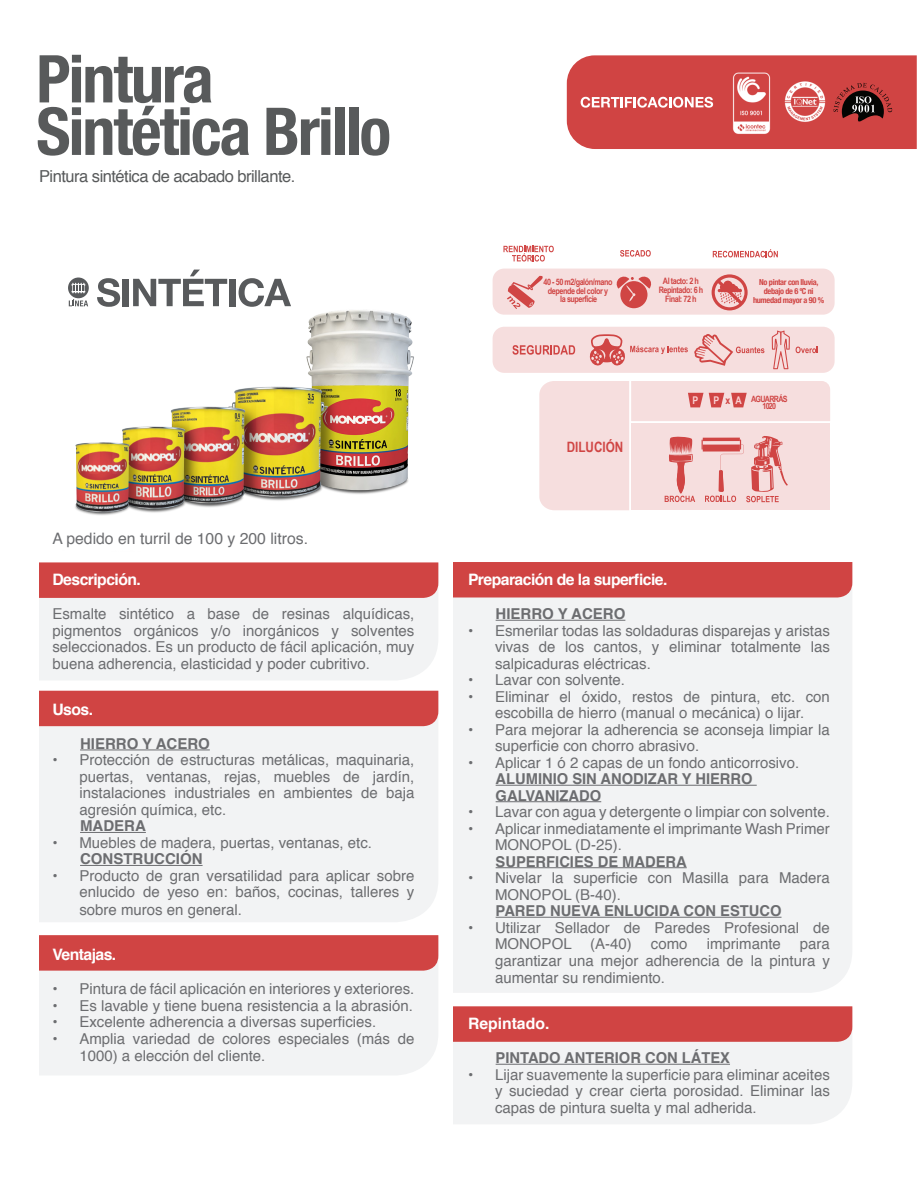
<style>
.page{position:relative;width:918px;height:1188px;background:#fff}
.page>*{position:absolute;margin:0;border:0;box-sizing:border-box;transform-origin:0 0}
.PARRAFOS{font:700 condensed 66px "Helvetica Neue";letter-spacing:-.03em;color:#585a5b}
.PARRAFOS-2{font:16.5px "Helvetica";letter-spacing:-.03em;color:#585a5b}
.TÍTULOS{font:700 15.75px "Helvetica";letter-spacing:-.035em;color:#fff}
.PARRAFOS-3{font:15.75px "Helvetica";color:#6c6d70}
.TÍTULOS-2{font:700 15.75px "Helvetica";color:#fff}
.PARRAFOS-4{font:15px/16.5px "Helvetica";color:#6c6d70;text-align:justify}
.PARRAFOS-5{font:700 15px/16.5px "Helvetica";color:#6c6d70}
.t1{font:700 14.25px "Arial Narrow";color:#d04544}
.t2{font:700 10.65px "Arial Narrow";color:#fbd3d4}
.t3{font:700 10.65px "Arial Narrow";color:#d04544}
.t4{font:700 8.85px/8.9px "Arial Narrow";letter-spacing:-.05em;color:#d04544;text-align:center}
.t5{font:700 8.7px/7.2px "Arial Narrow";letter-spacing:-.075em;color:#d04544;text-align:center}
.t6{font:700 condensed 8.25px/8.9px "Helvetica Neue";letter-spacing:-.04em;color:#d04544;text-align:center}
.s1{color:#fbd3d4}
</style>
<div class="page">
<div style="left:39px;top:598px;width:399px;height:82px;background:#f2f3f4"></div>
<div style="left:39px;top:726px;width:399px;height:196px;background:#f2f3f4"></div>
<div style="left:39px;top:971px;width:399px;height:104px;background:#f2f3f4"></div>
<div style="left:39px;top:562px;width:399px;height:36px;background:#d04443"></div>
<div style="left:39px;top:691px;width:399px;height:35px;background:#d04443"></div>
<div style="left:39px;top:935px;width:399px;height:36px;background:#d04443"></div>
<div style="left:453px;top:597px;width:399px;height:396px;background:#f2f3f4"></div>
<div style="left:453px;top:562px;width:399px;height:35px;background:#d04443"></div>
<div style="left:453px;top:1042px;width:399px;height:82px;background:#f2f3f4"></div>
<div style="left:453px;top:1006px;width:399px;height:36px;background:#d04443"></div>
<hr style="left:80px;top:750px;width:130px;height:1px;background:#6c6d70">
<hr style="left:80px;top:832px;width:66px;height:1px;background:#6c6d70">
<hr style="left:80px;top:865px;width:123px;height:1px;background:#6c6d70">
<hr style="left:496px;top:620px;width:129px;height:1px;background:#6c6d70">
<hr style="left:496px;top:785px;width:261px;height:1px;background:#6c6d70">
<hr style="left:496px;top:801px;width:105px;height:1px;background:#6c6d70">
<hr style="left:496px;top:867px;width:191px;height:1px;background:#6c6d70">
<hr style="left:496px;top:917px;width:286px;height:1px;background:#6c6d70">
<hr style="left:496px;top:1064px;width:234px;height:1px;background:#6c6d70">
<div style="left:493px;top:327px;width:342px;height:46px;background:#f6dede;border-radius:12px"></div>
<div style="left:493px;top:269px;width:342px;height:46px;background:#f6dede;border-radius:12px"></div>
<svg style="left:512px;top:345px;width:63px;height:10px"></svg>
<svg style="left:796px;top:347px;width:22px;height:6px"></svg>
<svg style="left:694px;top:334px;width:70px;height:32px"></svg>
<svg style="left:772px;top:331px;width:18px;height:38px"></svg>
<svg style="left:589px;top:334px;width:99px;height:32px"></svg>
<svg style="left:620px;top:250px;width:31px;height:7px"></svg>
<svg style="left:616px;top:276px;width:36px;height:32px"></svg>
<svg style="left:713px;top:249px;width:65px;height:8px"></svg>
<svg style="left:503px;top:246px;width:51px;height:16px"></svg>
<svg style="left:507px;top:275px;width:36px;height:34px"></svg>
<svg style="left:712px;top:274px;width:36px;height:36px"></svg>
<svg style="left:539px;top:381px;width:291px;height:129px;background:#f3d3d3"></svg>
<svg style="left:567px;top:55px;width:350px;height:94px;background:#cb4a49"></svg>
<img style="left:732px;top:69px;width:40px;height:67px">
<img style="left:783px;top:78px;width:44px;height:46px">
<img style="left:68px;top:269px;width:346px;height:246px">
<p class="PARRAFOS" style="left:36px;top:24px;width:179px">Pintura</p>
<p class="PARRAFOS" style="left:36px;top:77px;width:356px">Sintética Brillo</p>
<p class="PARRAFOS-2" style="left:39px;top:164px;width:258px">Pintura sintética de acabado brillante.</p>
<p class="PARRAFOS-3" style="left:52px;top:526px;width:257px">A pedido en turril de 100 y 200 litros.</p>
<p class="TÍTULOS" style="left:52px;top:567px;width:90px">Descripción.</p>
<p class="PARRAFOS-4" style="left:52px;top:606px;width:363px">Esmalte sintético a base de resinas alquídicas, pigmentos orgánicos y/o inorgánicos y solventes seleccionados. Es un producto de fácil aplicación, muy buena adherencia, elasticidad y poder cubritivo.</p>
<p class="TÍTULOS" style="left:52px;top:697px;width:42px">Usos.</p>
<p class="PARRAFOS-5" style="left:80px;top:735px;width:131px">HIERRO Y ACERO</p>
<p class="PARRAFOS-4" style="left:79px;top:752px;width:336px;text-indent:-27px">• Protección de estructuras metálicas, maquinaria, puertas, ventanas, rejas, muebles de jardín, instalaciones industriales en ambientes de baja agresión química, etc.</p>
<p class="PARRAFOS-5" style="left:80px;top:818px;width:67px">MADERA</p>
<p class="PARRAFOS-4" style="left:52px;top:835px;width:321px">• Muebles de madera, puertas, ventanas, etc.</p>
<p class="PARRAFOS-5" style="left:80px;top:851px;width:124px">CONSTRUCCIÓN</p>
<p class="PARRAFOS-4" style="left:79px;top:868px;width:336px;text-indent:-27px">• Producto de gran versatilidad para aplicar sobre enlucido de yeso en: baños, cocinas, talleres y sobre muros en general.</p>
<p class="TÍTULOS" style="left:52px;top:942px;width:65px">Ventajas.</p>
<p class="PARRAFOS-4" style="left:52px;top:981px;width:363px">• Pintura de fácil aplicación en interiores y exteriores.</p>
<p class="PARRAFOS-4" style="left:52px;top:998px;width:362px">• Es lavable y tiene buena resistencia a la abrasión.</p>
<p class="PARRAFOS-4" style="left:52px;top:1014px;width:325px">• Excelente adherencia a diversas superficies.</p>
<p class="PARRAFOS-4" style="left:79px;top:1030px;width:336px;line-height:17.2px;text-indent:-27px">• Amplia variedad de colores especiales (más de<br>1000) a elección del cliente.</p>
<p class="t4" style="left:544px;top:277px;width:70px">40 - 50 m2/galón/mano depende del color y<br>la superficie</p>
<p class="t4" style="left:659px;top:276px;width:46px">Al tacto: 2 h<br>Repintado: 6 h<br>Final: 72 h</p>
<p class="t6" style="left:753px;top:277px;width:73px">No pintar con lluvia, debajo de 6 ºC ni humedad mayor a 90 %</p>
<p class="t1" style="left:567px;top:436px;width:58px">DILUCIÓN</p>
<p class="t2" style="left:693px;top:392px;width:7px">P</p>
<p class="t2" style="left:713px;top:392px;width:7px">P</p>
<p class="t5" style="left:751px;top:394px;width:38px">AGUARRÁS<br>1020</p>
<p class="t3" style="left:725px;top:392px;width:18px">x <span class="s1">A</span></p>
<p class="TÍTULOS" style="left:468px;top:567px;width:201px">Preparación de la superficie.</p>
<p class="PARRAFOS-5" style="left:496px;top:606px;width:131px">HIERRO Y ACERO</p>
<p class="PARRAFOS-4" style="left:495px;top:623px;width:336px;text-indent:-27px">• Esmerilar todas las soldaduras disparejas y aristas vivas de los cantos, y eliminar totalmente las salpicaduras eléctricas.</p>
<p class="PARRAFOS-4" style="left:468px;top:672px;width:159px">• Lavar con solvente.</p>
<p class="PARRAFOS-4" style="left:468px;top:689px;width:363px;text-align:center">• Eliminar el óxido, restos de pintura, etc. con escobilla de hierro (manual o mecánica) o lijar.</p>
<p class="PARRAFOS-4" style="left:495px;top:722px;width:336px;text-indent:-27px">• Para mejorar la adherencia se aconseja limpiar la superficie con chorro abrasivo.</p>
<p class="PARRAFOS-4" style="left:468px;top:755px;width:333px">• Aplicar 1 ó 2 capas de un fondo anticorrosivo.</p>
<p class="PARRAFOS-5" style="left:496px;top:771px;width:259px">ALUMINIO SIN ANODIZAR Y HIERRO<br>GALVANIZADO</p>
<p class="PARRAFOS-4" style="left:468px;top:804px;width:363px">• Lavar con agua y detergente o limpiar con solvente.</p>
<p class="PARRAFOS-4" style="left:495px;top:821px;width:336px;text-indent:-27px">• Aplicar inmediatamente el imprimante Wash Primer<br>MONOPOL (D-25).</p>
<p class="PARRAFOS-5" style="left:496px;top:853px;width:193px">SUPERFICIES DE MADERA</p>
<p class="PARRAFOS-4" style="left:495px;top:870px;width:336px;text-indent:-27px">• Nivelar la superficie con Masilla para Madera<br>MONOPOL (B-40).</p>
<p class="PARRAFOS-5" style="left:496px;top:903px;width:287px">PARED NUEVA ENLUCIDA CON ESTUCO</p>
<p class="PARRAFOS-4" style="left:495px;top:920px;width:336px;text-indent:-27px">• Utilizar Sellador de Paredes Profesional de<br>MONOPOL (A-40)</p>
<p class="PARRAFOS-4" style="left:651px;top:936px;width:38px">como</p>
<p class="PARRAFOS-4" style="left:707px;top:936px;width:76px">imprimante</p>
<p class="PARRAFOS-4" style="left:495px;top:936px;width:336px;text-indent:305px">para garantizar una mejor adherencia de la pintura y aumentar su rendimiento.</p>
<p class="TÍTULOS-2" style="left:468px;top:1011px;width:83px">Repintado.</p>
<p class="PARRAFOS-5" style="left:496px;top:1050px;width:236px">PINTADO ANTERIOR CON LÁTEX</p>
<p class="PARRAFOS-4" style="left:495px;top:1067px;width:336px;text-indent:-27px">• Lijar suavemente la superficie para eliminar aceites y suciedad y crear cierta porosidad. Eliminar las capas de pintura suelta y mal adherida.</p>
</div>
